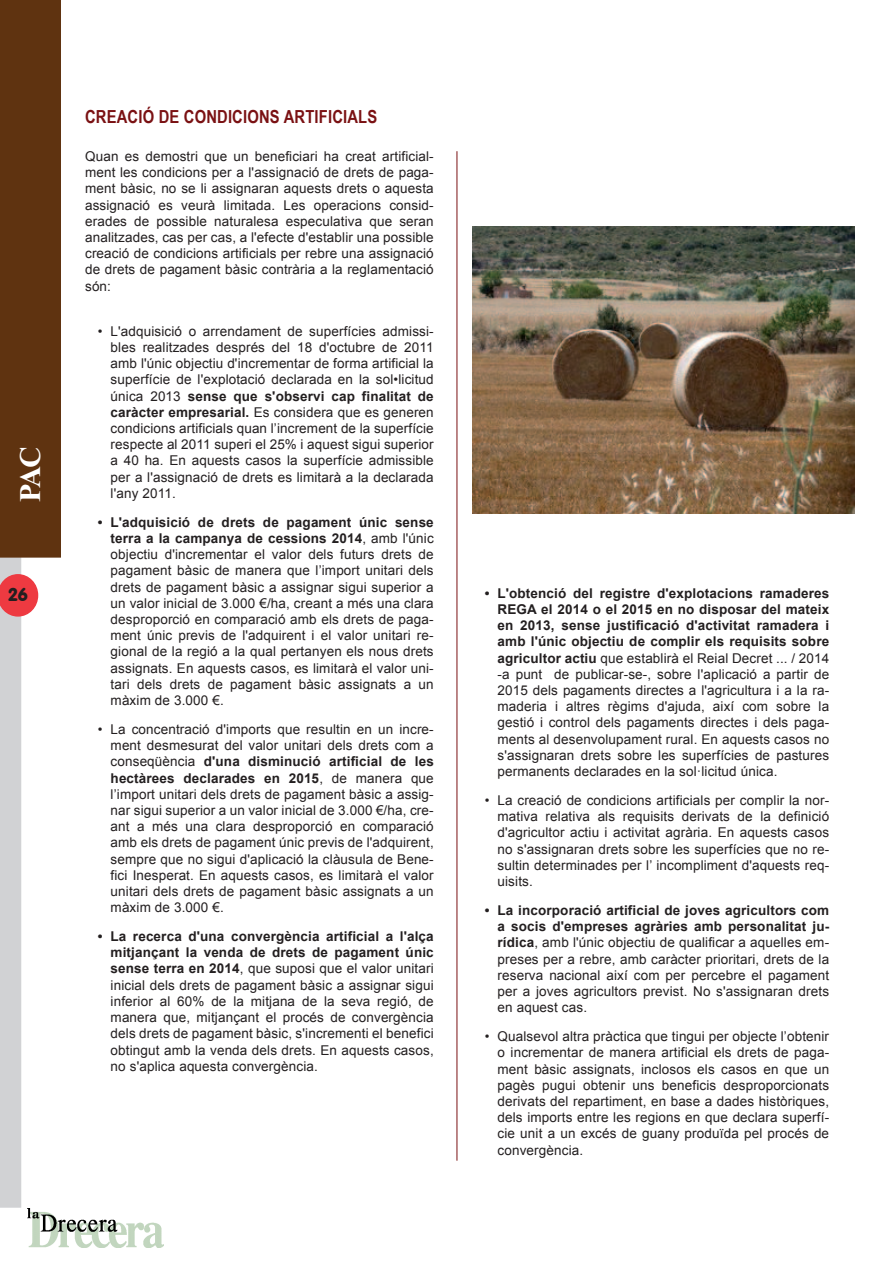
<style>
.page{position:relative;width:893px;height:1263px;background:#fff}
.page>*{position:absolute;margin:0;border:0;box-sizing:border-box;transform-origin:0 0}
.t1{font:700 30px "Times New Roman";color:#fff}
.t2{font:700 18px "Arial Narrow";letter-spacing:.01em;color:#7a1113}
.t3{font:18px "VAG Rounded BT";color:#231f20}
.t4{font:13.5px/16.2px "Arial";letter-spacing:.01em;color:#231f20;text-align:justify}
.s1{font-weight:700}
</style>
<div class="page">
<img style="left:27px;top:1209px;width:136px;height:38px">
<img style="left:472px;top:227px;width:382px;height:286px">
<hr style="left:457px;top:151px;width:1px;height:1010px;background:#7a1113">
<svg style="left:0;top:0;width:61px;height:1208px"></svg>
<h1 class="t1" style="left:13px;top:502px;width:58px;rotate:-90deg">PAC</h1>
<h2 class="t3" style="left:8px;top:583px;width:21px">26</h2>
<h2 class="t2" style="left:85px;top:106px;width:294px">CREACIÓ DE CONDICIONS ARTIFICIALS</h2>
<p class="t4" style="left:85px;top:148px;width:350px">Quan es demostri que un beneficiari ha creat artificial&shy;ment les condicions per a l'assignació de drets de paga&shy;ment bàsic, no se li assignaran aquests drets o aquesta assignació es veurà limitada. Les operacions consid&shy;erades de possible naturalesa especulativa que seran analitzades, cas per cas, a l'efecte d'establir una possible creació de condicions artificials per rebre una assignació de drets de pagament bàsic contrària a la reglamentació són:</p>
<p class="t4" style="left:111px;top:323px;width:325px;text-indent:-13px">• L'adquisició o arrendament de superfícies admissi&shy;bles realitzades després del 18 d'octubre de 2011 amb l'únic objectiu d'incrementar de forma artificial la superfície de l'explotació declarada en la sol•licitud única 2013 <span class="s1">sense que s'observi cap finalitat de caràcter empresarial.</span> Es considera que es generen condicions artificials quan l’increment de la superfície respecte al 2011 superi el 25% i aquest sigui superior a 40 ha. En aquests casos la superfície admissible per a l'assignació de drets es limitarà a la declarada l'any 2011.</p>
<p class="t4" style="left:111px;top:514px;width:325px;text-indent:-13px"><span class="s1">• L'adquisició de drets de pagament únic sense terra a la campanya de cessions 2014</span>, amb l'únic objectiu d'incrementar el valor dels futurs drets de pagament bàsic de manera que l’import unitari dels drets de pagament bàsic a assignar sigui superior a un valor inicial de 3.000 €/ha, creant a més una clara desproporció en comparació amb els drets de paga&shy;ment únic previs de l'adquirent i el valor unitari re&shy;gional de la regió a la qual pertanyen els nous drets assignats. En aquests casos, es limitarà el valor uni&shy;tari dels drets de pagament bàsic assignats a un màxim de 3.000 €.</p>
<p class="t4" style="left:111px;top:721px;width:325px;text-indent:-13px">• La concentració d'imports que resultin en un incre&shy;ment desmesurat del valor unitari dels drets com a conseqüència <span class="s1">d'una disminució artificial de les hectàrees declarades en 2015</span>, de manera que l’import unitari dels drets de pagament bàsic a assig&shy;nar sigui superior a un valor inicial de 3.000 €/ha, cre&shy;ant a més una clara desproporció en comparació amb els drets de pagament únic previs de l'adquirent, sempre que no sigui d'aplicació la clàusula de Bene&shy;fici Inesperat. En aquests casos, es limitarà el valor unitari dels drets de pagament bàsic assignats a un màxim de 3.000 €.</p>
<p class="t4" style="left:111px;top:928px;width:325px;text-indent:-13px"><span class="s1">• La recerca d'una convergència artificial a l'alça mitjançant la venda de drets de pagament únic sense terra en 2014</span>, que suposi que el valor unitari inicial dels drets de pagament bàsic a assignar sigui inferior al 60% de la mitjana de la seva regió, de manera que, mitjançant el procés de convergència dels drets de pagament bàsic, s'incrementi el benefici obtingut amb la venda dels drets. En aquests casos, no s'aplica aquesta convergència.</p>
<p class="t4" style="left:498px;top:585px;width:333px;text-indent:-13px"><span class="s1">• L'obtenció del registre d'explotacions ramaderes REGA el 2014 o el 2015 en no disposar del mateix en 2013, sense justificació d'activitat ramadera i amb l'únic objectiu de complir els requisits sobre agricultor actiu</span> que establirà el Reial Decret ... / 2014 -a punt de publicar-se-, sobre l'aplicació a partir de 2015 dels pagaments directes a l'agricultura i a la ra&shy;maderia i altres règims d'ajuda, així com sobre la gestió i control dels pagaments directes i dels paga&shy;ments al desenvolupament rural. En aquests casos no s'assignaran drets sobre les superfícies de pastures permanents declarades en la sol·licitud única.</p>
<p class="t4" style="left:498px;top:792px;width:333px;text-indent:-13px">• La creació de condicions artificials per complir la nor&shy;mativa relativa als requisits derivats de la definició d'agricultor actiu i activitat agrària. En aquests casos no s'assignaran drets sobre les superfícies que no re&shy;sultin determinades per l’ incompliment d'aquests req&shy;uisits.</p>
<p class="t4" style="left:498px;top:902px;width:333px;text-indent:-13px"><span class="s1">• La incorporació artificial de joves agricultors com a socis d'empreses agràries amb personalitat ju&shy;rídica</span>, amb l'únic objectiu de qualificar a aquelles em&shy;preses per a rebre, amb caràcter prioritari, drets de la reserva nacional així com per percebre el pagament per a joves agricultors previst. No s'assignaran drets en aquest cas.</p>
<p class="t4" style="left:498px;top:1028px;width:333px;text-indent:-13px">• Qualsevol altra pràctica que tingui per objecte l’obtenir o incrementar de manera artificial els drets de paga&shy;ment bàsic assignats, inclosos els casos en que un pagès pugui obtenir uns beneficis desproporcionats derivats del repartiment, en base a dades històriques, dels imports entre les regions en que declara superfí&shy;cie unit a un excés de guany produïda pel procés de convergència.</p>
</div>
